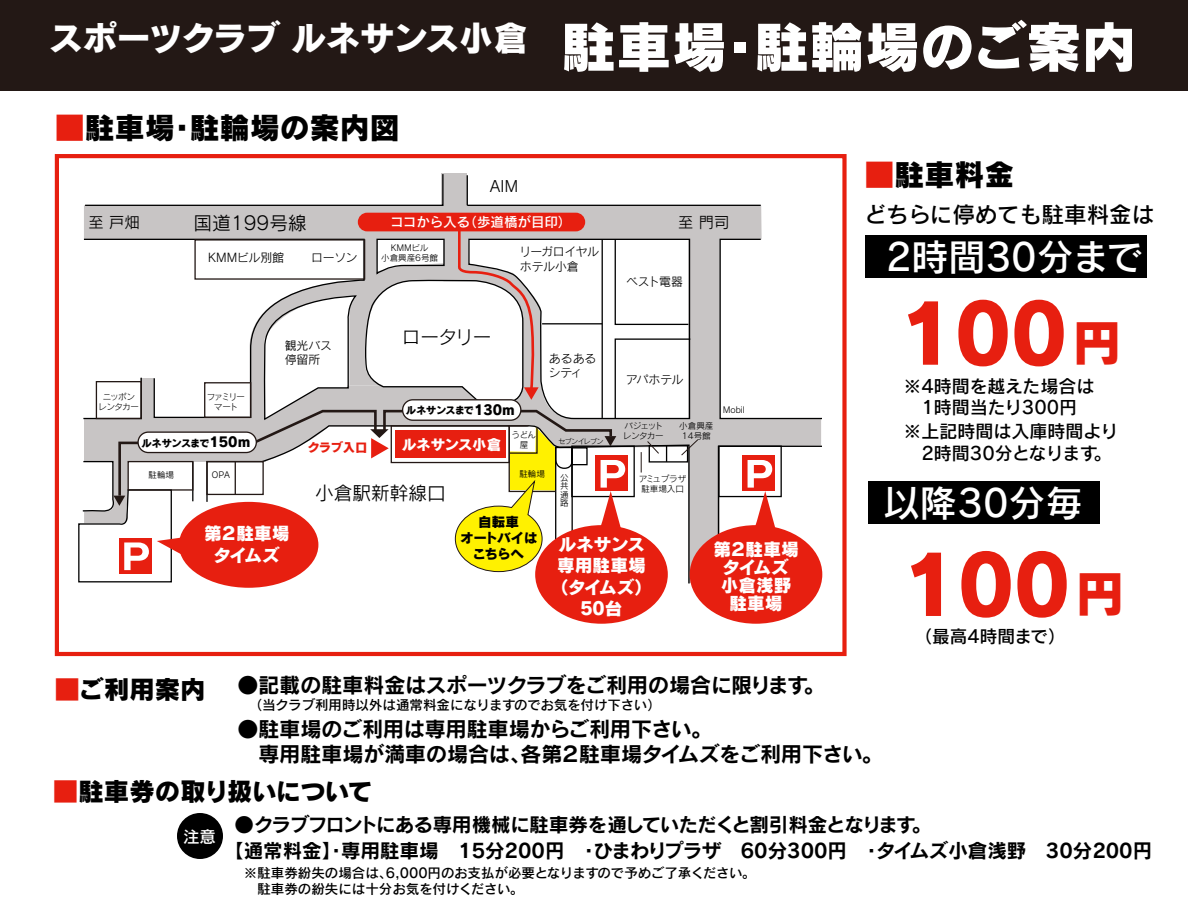
<style>
.page{position:relative;width:1188px;height:918px;background:#fff}
.page>*{position:absolute;margin:0;border:0;box-sizing:border-box;transform-origin:0 0}
.t1{font:81.15px "Rodin Pro EB";color:#e71f10}
.t2{font:37.05px "Rodin Pro DB";color:#fff}
.t3{font:34.5px "Rodin Pro EB";letter-spacing:-.04em;color:#fff}
.t4{font:30px "Rodin Pro EB";color:#000}
.t5{font:25.5px "Rodin Pro EB";letter-spacing:-.05em;color:#000}
.t6{font:25.5px "Rodin Pro EB";color:#000}
.t7{font:22.5px "Rodin Pro DB";color:#000}
.t8{font:21px/25.2px "Rodin Pro B";color:#000}
.t9{font:19.5px/26px "Rodin Pro B";color:#000}
.t10{font:18.75px "Rodin Pro M";color:#000}
.t11{font:18px/21.6px "Rodin Pro DB";color:#000}
.t12{font:17.7px/21.3px "Rodin Pro EB";color:#fff;text-align:center}
.t13{font:17.7px "Rodin Pro DB";color:#000}
.t14{font:17.7px/21.3px "Rodin Pro EB";letter-spacing:-.09em;color:#fff;text-align:center}
.t15{font:16.5px "Rodin Pro DB";color:#fff}
.t16{font:15.3px "Rodin Pro M";letter-spacing:-.205em;color:#000}
.t17{font:14.55px "Rodin Pro EB";letter-spacing:-.015em;color:#fff}
.t18{font:13.65px/16.4px "Rodin Pro EB";letter-spacing:-.03em;color:#000;text-align:center}
.t19{font:13.5px/16.2px "Rodin Pro DB";color:#000}
.t20{font:13.5px "Rodin Pro DB";color:#fff}
.t21{font:12.45px "Rodin Pro EB";letter-spacing:-.035em;color:#e71f10}
.t22{font:11.85px/14.2px "Rodin Pro M";letter-spacing:-.03em;color:#000}
.t23{font:11.85px "Rodin Pro M";letter-spacing:-.06em;color:#000}
.t24{font:10.2px "Rodin Pro EB";letter-spacing:-.055em;color:#000}
.t25{font:8.55px/10.2px "Rodin Pro M";color:#000;text-align:center}
.t26{font:8.55px/8.6px "Rodin Pro M";letter-spacing:-.03em;color:#000;text-align:center}
.t27{font:8.55px/10.2px "Rodin Pro M";letter-spacing:-.07em;color:#000}
.t28{font:8.55px/10.2px "Rodin Pro M";letter-spacing:-.06em;color:#000;text-align:center}
.t29{font:8.55px/10.2px "Rodin Pro M";letter-spacing:-.12em;color:#000;text-align:center}
.t30{font:7.05px "Rodin Pro M";letter-spacing:-.085em;color:#000}
.s1{font-size:55.2px}
.s2{color:#e71f10}
.s3{font-size:13.65px}
.s4{font-size:48.75px}
</style>
<div class="page">
<div style="left:84px;top:205px;width:678px;height:34px;background:#c8c5c5"></div>
<div style="left:720px;top:420px;width:101px;height:25px;background:#c8c5c5"></div>
<div style="left:689px;top:231px;width:31px;height:352px;background:#c8c5c5"></div>
<div style="left:441px;top:174px;width:26px;height:38px;background:#c8c5c5"></div>
<div style="left:358px;top:213px;width:227px;height:18px;background:#e71f10;border-radius:9px"></div>
<div style="left:866px;top:236px;width:281px;height:42px;background:#000"></div>
<div style="left:868px;top:482px;width:231px;height:42px;background:#000"></div>
<hr style="left:467px;top:205px;width:294px;height:1px;background:#000">
<svg style="left:84px;top:173px;width:360px;height:33px"></svg>
<svg style="left:719px;top:238px;width:103px;height:182px"></svg>
<div style="left:177px;top:813px;width:46px;height:46px;background:#000;border-radius:50%"></div>
<hr style="left:467px;top:175px;width:1px;height:30px;background:#000">
<div style="left:0;top:0;width:1188px;height:92px;background:#231815"></div>
<div style="left:535px;top:525px;width:133px;height:99px;background:#e71f10;border-radius:50%"></div>
<div style="left:690px;top:525px;width:132px;height:99px;background:#e71f10;border-radius:50%"></div>
<svg style="left:717px;top:445px;width:106px;height:138px"></svg>
<div style="left:55px;top:154px;width:792px;height:502px;border:4px solid #e71f10"></div>
<svg style="left:78px;top:223px;width:621px;height:361px"></svg>
<h3 class="t3" style="left:49px;top:14px;width:1089px">スポーツクラブ ルネサンス小倉 <span class="s1">駐車場・駐輪場のご案内</span></h3>
<h3 class="t4" style="left:55px;top:106px;width:347px"><span class="s2">■</span>駐車場・駐輪場の案内図</h3>
<p class="t16" style="left:487px;top:176px;width:33px">ＡＩＭ</p>
<h3 class="t4" style="left:864px;top:154px;width:151px"><span class="s2">■</span>駐車料金</h3>
<p class="t10" style="left:193px;top:211px;width:115px">国道199号線</p>
<p class="t7" style="left:864px;top:199px;width:291px">どちらに停めても駐車料金は</p>
<p class="t23" style="left:206px;top:250px;width:80px">ＫＭＭビル別館</p>
<p class="t22" style="left:311px;top:250px;width:48px">ローソン</p>
<p class="t16" style="left:88px;top:212px;width:53px">至 戸畑</p>
<p class="t20" style="left:390px;top:213px;width:183px">ココから入る（歩道橋が目印）</p>
<p class="t16" style="left:678px;top:212px;width:53px">至 門司</p>
<h2 class="t2" style="left:886px;top:232px;width:259px">2時間30分まで</h2>
<p class="t25" style="left:381px;top:243px;width:58px">ＫＭＭビル<br>小倉興産6号館</p>
<p class="t22" style="left:519px;top:244px;width:81px">リーガロイヤルホテル小倉</p>
<p class="t22" style="left:626px;top:274px;width:58px">ベスト電器</p>
<p class="t28" style="left:98px;top:391px;width:42px">ニッポンレンタカー</p>
<p class="t29" style="left:207px;top:391px;width:40px">ファミリーマート</p>
<p class="t22" style="left:285px;top:338px;width:49px">観光バス停留所</p>
<p class="t10" style="left:402px;top:324px;width:91px">ロータリー</p>
<p class="t24" style="left:406px;top:403px;width:111px">ルネサンスまで<span class="s3">130m</span></p>
<p class="t22" style="left:549px;top:351px;width:49px">あるあるシティ</p>
<p class="t22" style="left:626px;top:372px;width:59px">アパホテル</p>
<p class="t25" style="left:679px;top:420px;width:36px">小倉興産<br>14号館</p>
<p class="t26" style="left:512px;top:429px;width:26px;line-height:10.2px">うどん屋</p>
<p class="t27" style="left:623px;top:420px;width:42px">バジェットレンタカー</p>
<p class="t25" style="left:639px;top:474px;width:49px">アミュプラザ駐車場入口</p>
<p class="t24" style="left:141px;top:436px;width:111px">ルネサンスまで<span class="s3">150m</span></p>
<p class="t21" style="left:308px;top:439px;width:62px">クラブ入口</p>
<p class="t30" style="left:558px;top:436px;width:47px">セブンイレブン</p>
<p class="t17" style="left:402px;top:434px;width:101px">ルネサンス小倉</p>
<p class="t26" style="left:149px;top:471px;width:27px">駐輪場</p>
<p class="t26" style="left:519px;top:469px;width:27px">駐輪場</p>
<p class="t26" style="left:211px;top:471px;width:22px">ＯＰＡ</p>
<p class="t26" style="left:560px;top:473px;width:10px;text-align:justify">公共通路</p>
<p class="t10" style="left:315px;top:480px;width:132px">小倉駅新幹線口</p>
<p class="t26" style="left:723px;top:405px;width:24px">Ｍobil</p>
<p class="t14" style="left:204px;top:522px;width:87px">第２駐車場タイムズ</p>
<p class="t18" style="left:460px;top:513px;width:79px">自転車<br>オートバイはこちらへ</p>
<p class="t12" style="left:551px;top:533px;width:103px">ルネサンス専用駐車場（タイムズ）<br>50台</p>
<p class="t12" style="left:713px;top:540px;width:87px;line-height:18px">第２駐車場タイムズ小倉浅野駐車場</p>
<h3 class="t6" style="left:55px;top:672px;width:153px"><span class="s2">■</span>ご利用案内</h3>
<p class="t8" style="left:237px;top:671px;width:588px">●記載の駐車料金はスポーツクラブをご利用の場合に限ります。</p>
<p class="t8" style="left:237px;top:715px;width:647px">●駐車場のご利用は専用駐車場からご利用下さい。<br>　専用駐車場が満車の場合は、各第２駐車場タイムズをご利用下さい。</p>
<p class="t19" style="left:249px;top:696px;width:414px">（当クラブ利用時以外は通常料金になりますのでお気を付け下さい）</p>
<h3 class="t5" style="left:53px;top:774px;width:322px"><span class="s2">■</span>駐車券の取り扱いについて</h3>
<h1 class="t1" style="left:899px;top:278px;width:224px">100<span class="s4">円</span></h1>
<p class="t11" style="left:904px;top:374px;width:192px">※4時間を越えた場合は　1時間当たり300円</p>
<p class="t11" style="left:904px;top:420px;width:217px">※上記時間は入庫時間より　2時間30分となります。</p>
<h2 class="t2" style="left:883px;top:479px;width:201px">以降30分毎</h2>
<h1 class="t1" style="left:902px;top:529px;width:224px">100<span class="s4">円</span></h1>
<p class="t13" style="left:914px;top:625px;width:153px">（最高4時間まで）</p>
<p class="t15" style="left:183px;top:826px;width:34px">注意</p>
<p class="t9" style="left:224px;top:811px;width:930px;text-indent:10px">●クラブフロントにある専用機械に駐車券を通していただくと割引料金となります。<br>【通常料金】・専用駐車場　15分200円　・ひまわりプラザ　60分300円　・タイムズ小倉浅野　30分200円</p>
<p class="t19" style="left:244px;top:864px;width:513px">※駐車券紛失の場合は、6,000円のお支払が必要となりますので予めご了承ください。　駐車券の紛失には十分お気を付けください。</p>
</div>
